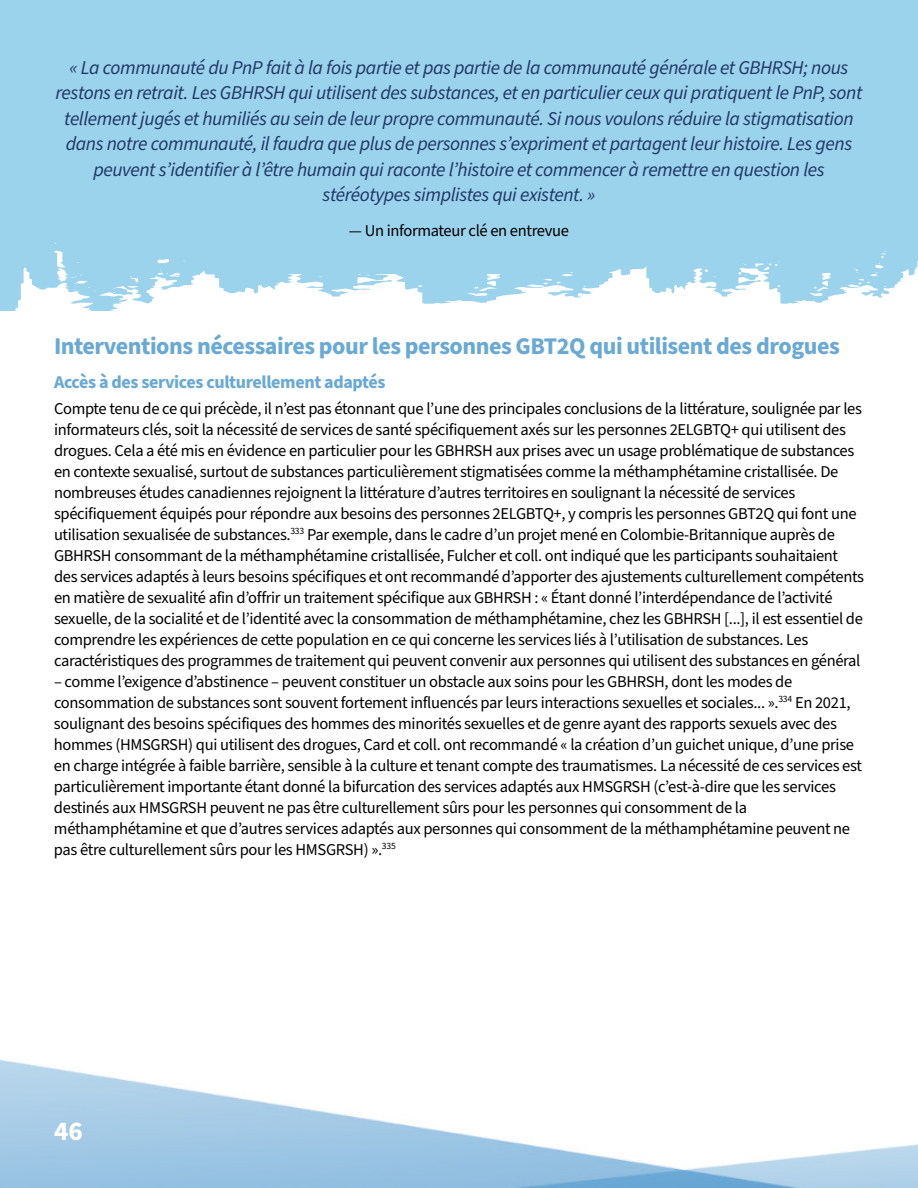
<style>
.page{position:relative;width:918px;height:1188px;background:#fff}
.page>*{position:absolute;margin:0;border:0;box-sizing:border-box;transform-origin:0 0}
.t1{font:700 27px "Source Sans Pro";color:#fff}
.t2{font:700 24px "Source Sans Pro";letter-spacing:-.02em;color:#69a9d4}
.t3{font:italic 19.5px/25.5px "Source Sans Pro";letter-spacing:-.02em;color:#1f3763;text-align:center}
.t4{font:700 18px "Source Sans Pro";letter-spacing:-.02em;color:#69a9d4}
.t5{font:16.5px/21px "Source Sans Pro";letter-spacing:-.02em;color:#000}
</style>
<div class="page">
<img style="left:0;top:310px;width:918px;height:878px">
<div style="left:0;top:0;width:192px;height:310px;background:#9bd2ec"></div>
<div style="left:683px;top:0;width:234px;height:304px;background:#9bd2ec"></div>
<div style="left:192px;top:0;width:491px;height:304px;background:#9bd2ec"></div>
<svg style="left:917px;top:0;width:1px;height:267px"></svg>
<div style="left:54px;top:397px;width:810px;height:464px;background:#fff"></div>
<p class="t3" style="left:56px;top:55px;width:808px">« La communauté du PnP fait à la fois partie et pas partie de la communauté générale et GBHRSH; nous restons en retrait. Les GBHRSH qui utilisent des substances, et en particulier ceux qui pratiquent le PnP, sont tellement jugés et humiliés au sein de leur propre communauté. Si nous voulons réduire la stigmatisation dans notre communauté, il faudra que plus de personnes s’expriment et partagent leur histoire. Les gens peuvent s’identifier à l’être humain qui raconte l’histoire et commencer à remettre en question les stéréotypes simplistes qui existent. »</p>
<p class="t5" style="left:349px;top:221px;width:222px">— Un informateur clé en entrevue</p>
<h2 class="t2" style="left:54px;top:330px;width:787px">Interventions nécessaires pour les personnes GBT2Q qui utilisent des drogues</h2>
<p class="t4" style="left:54px;top:370px;width:333px">Accès à des services culturellement adaptés</p>
<p class="t5" style="left:54px;top:398px;width:812px">Compte tenu de ce qui précède, il n’est pas étonnant que l’une des principales conclusions de la littérature, soulignée par les informateurs clés, soit la nécessité de services de santé spécifiquement axés sur les personnes 2ELGBTQ+ qui utilisent des drogues. Cela a été mis en évidence en particulier pour les GBHRSH aux prises avec un usage problématique de substances en contexte sexualisé, surtout de substances particulièrement stigmatisées comme la méthamphétamine cristallisée. De nombreuses études canadiennes rejoignent la littérature d’autres territoires en soulignant la nécessité de services spécifiquement équipés pour répondre aux besoins des personnes 2ELGBTQ+, y compris les personnes GBT2Q qui font une utilisation sexualisée de substances.<sup>333</sup> Par exemple, dans le cadre d’un projet mené en Colombie-Britannique auprès de GBHRSH consommant de la méthamphétamine cristallisée, Fulcher et coll. ont indiqué que les participants souhaitaient des services adaptés à leurs besoins spécifiques et ont recommandé d’apporter des ajustements culturellement compétents en matière de sexualité afin d’offrir un traitement spécifique aux GBHRSH : « Étant donné l’interdépendance de l’activité sexuelle, de la socialité et de l’identité avec la consommation de méthamphétamine, chez les GBHRSH [...], il est essentiel de comprendre les expériences de cette population en ce qui concerne les services liés à l’utilisation de substances. Les caractéristiques des programmes de traitement qui peuvent convenir aux personnes qui utilisent des substances en général</p>
<p class="t5" style="left:54px;top:671px;width:809px">– comme l’exigence d’abstinence – peuvent constituer un obstacle aux soins pour les GBHRSH, dont les modes de consommation de substances sont souvent fortement influencés par leurs interactions sexuelles et sociales... ».<sup>334</sup> En 2021, soulignant des besoins spécifiques des hommes des minorités sexuelles et de genre ayant des rapports sexuels avec des hommes (HMSGRSH) qui utilisent des drogues, Card et coll. ont recommandé « la création d’un guichet unique, d’une prise en charge intégrée à faible barrière, sensible à la culture et tenant compte des traumatismes. La nécessité de ces services est particulièrement importante étant donné la bifurcation des services adaptés aux HMSGRSH (c’est-à-dire que les services destinés aux HMSGRSH peuvent ne pas être culturellement sûrs pour les personnes qui consomment de la méthamphétamine et que d’autres services adaptés aux personnes qui consomment de la méthamphétamine peuvent ne pas être culturellement sûrs pour les HMSGRSH) ».<sup>335</sup></p>
<h1 class="t1" style="left:54px;top:1113px;width:30px">46</h1>
</div>
